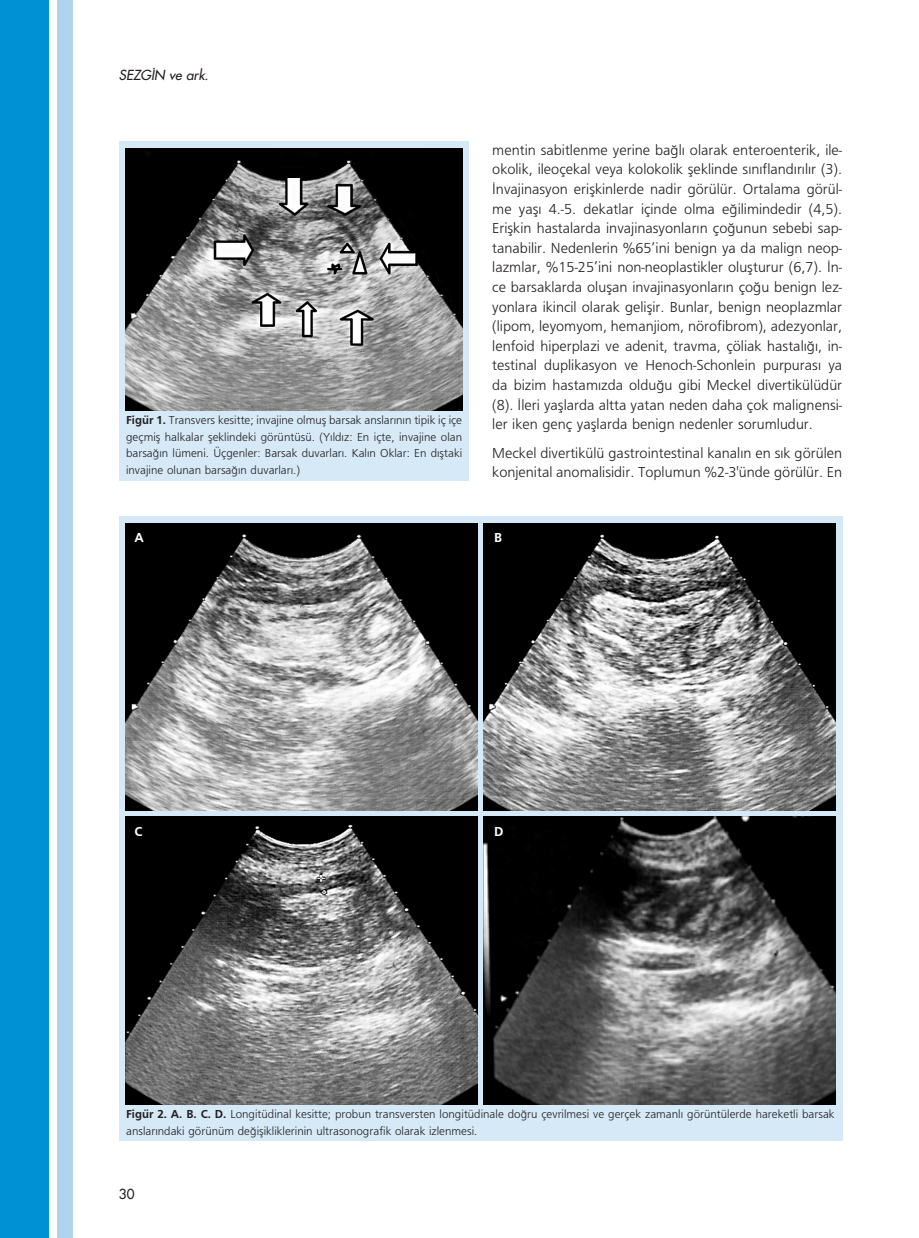
<style>
.page{position:relative;width:919px;height:1238px;background:#fff}
.page>*{position:absolute;margin:0;border:0;box-sizing:border-box;transform-origin:0 0}
.t1{font:15px/19.6px "Frugal Sans";color:#231f20;text-align:justify}
.t2{font:italic 13.5px "Futura";color:#231f20}
.t3{font:13.5px "Frugal Sans Prestij";color:#fff}
.t4{font:13.5px "Futura";color:#231f20}
.t5{font:12px/16.4px "Frugal Sans";color:#231f20;text-align:justify}
.s1{font-family:"Frugal Sans Prestij"}
</style>
<div class="page">
<div style="left:0;top:0;width:48px;height:1237px;background:#0091d5"></div>
<div style="left:57px;top:0;width:15px;height:1237px;background:#b0d3ef"></div>
<div style="left:119px;top:141px;width:350px;height:340px;background:#d6e9f7"></div>
<img style="left:125px;top:149px;width:337px;height:261px">
<div style="left:119px;top:516px;width:723px;height:624px;background:#d6e9f7"></div>
<img style="left:125px;top:523px;width:352px;height:287px">
<img style="left:483px;top:523px;width:352px;height:287px">
<img style="left:125px;top:816px;width:352px;height:288px">
<img style="left:483px;top:816px;width:352px;height:288px">
<p class="t2" style="left:119px;top:68px;width:91px">SEZG‹N ve ark.</p>
<p class="t5" style="left:126px;top:413px;width:337px"><span class="s1">Figür 1.</span> Transvers kesitte; invajine olmufl barsak anslar›n›n tipik iç içe geçmifl halkalar fleklindeki görüntüsü. (Y›ld›z: En içte, invajine olan barsa¤›n lümeni. Üçgenler: Barsak duvarlar›. Kal›n Oklar: En d›fltaki invajine olunan barsa¤›n duvarlar›.)</p>
<p class="t1" style="left:492px;top:141px;width:351px">mentin sabitlenme yerine ba¤l› olarak enteroenterik, ile&shy;okolik, ileoçekal veya kolokolik fleklinde s›n›fland›r›l›r (3). ‹nvajinasyon eriflkinlerde nadir görülür. Ortalama görül&shy;me yafl› 4.-5. dekatlar içinde olma e¤ilimindedir (4,5).<br>Eriflkin hastalarda invajinasyonlar›n ço¤unun sebebi sap&shy;tanabilir. Nedenlerin %65’ini benign ya da malign neop&shy;lazmlar, %15-25’ini non-neoplastikler oluflturur (6,7). ‹n&shy;ce barsaklarda oluflan invajinasyonlar›n ço¤u benign lez&shy;yonlara ikincil olarak geliflir. Bunlar, benign neoplazmlar (lipom, leyomyom, hemanjiom, nörofibrom), adezyonlar, lenfoid hiperplazi ve adenit, travma, çöliak hastal›¤›, in&shy;testinal duplikasyon ve Henoch-Schonlein purpuras› ya da bizim hastam›zda oldu¤u gibi Meckel divertikülüdür (8). ‹leri yafllarda altta yatan neden daha çok malignensi&shy;ler iken genç yafllarda benign nedenler sorumludur.</p>
<p class="t1" style="left:492px;top:443px;width:351px">Meckel divertikülü gastrointestinal kanal›n en s›k görülen konjenital anomalisidir. Toplumun %2-3'ünde görülür. En</p>
<p class="t3" style="left:134px;top:532px;width:11px">A</p>
<p class="t3" style="left:494px;top:532px;width:10px">B</p>
<p class="t3" style="left:134px;top:826px;width:9px">C</p>
<p class="t3" style="left:494px;top:826px;width:11px">D</p>
<p class="t5" style="left:126px;top:1107px;width:710px"><span class="s1">Figür 2. A. B. C. D.</span> Longitüdinal kesitte; probun transversten longitüdinale do¤ru çevrilmesi ve gerçek zamanl› görüntülerde hareketli barsak anslar›ndaki görünüm de¤iflikliklerinin ultrasonografik olarak izlenmesi.</p>
<p class="t4" style="left:119px;top:1187px;width:17px">30</p>
</div>
